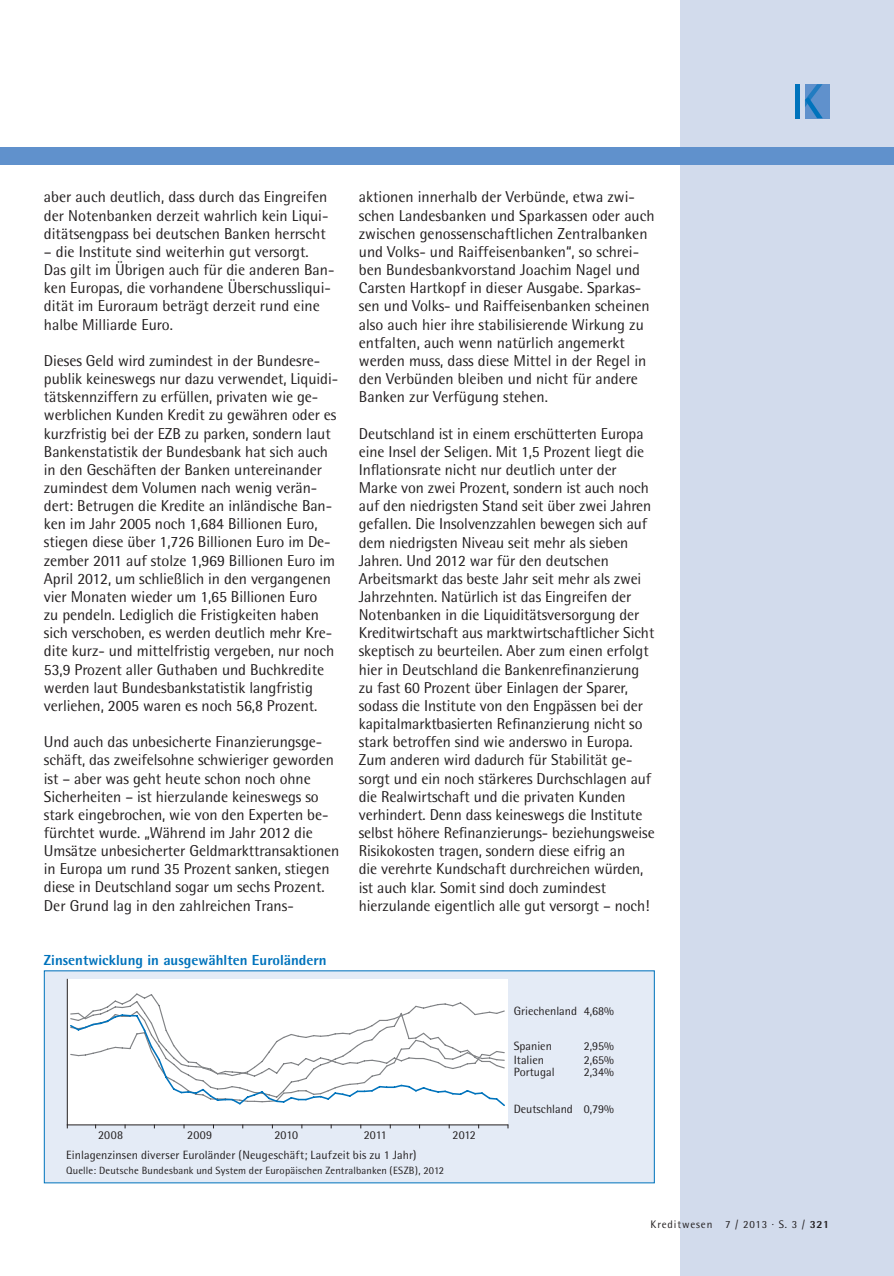
<style>
.page{position:relative;width:894px;height:1276px;background:#fff}
.page>*{position:absolute;margin:0;border:0;box-sizing:border-box;transform-origin:0 0}
.t1{font:15.75px/18.1px "Rotis Semi Sans";letter-spacing:-.005em;color:#231f20}
.t2{font:800 14.55px "Rotis Semi Sans";color:#0073bc}
.t3{font:12px/26px "Rotis Semi Sans";color:#231f20}
.t4{font:10.95px "Rotis Semi Sans";letter-spacing:.08em;color:#231f20}
.t5{font:10.5px "Rotis Semi Sans";letter-spacing:.015em;color:#231f20}
.s1{font-weight:800}
</style>
<div class="page">
<div style="left:680px;top:0;width:213px;height:1275px;background:#d2dbec"></div>
<div style="left:804px;top:84px;width:24px;height:34px;background:#6091cc"></div>
<div style="left:794px;top:84px;width:5px;height:34px;background:#0073bc"></div>
<svg style="left:804px;top:84px;width:18px;height:34px"></svg>
<div style="left:0;top:147px;width:893px;height:17px;background:#6091cc"></div>
<div style="left:44px;top:970px;width:610px;height:212px;background:#e4ebf6"></div>
<div style="left:67px;top:978px;width:440px;height:146px;background:#fff"></div>
<hr style="left:67px;top:1124px;width:441px;height:1px;background:#231f20">
<svg style="left:70px;top:993px;width:435px;height:113px"></svg>
<hr style="left:67px;top:978px;width:1px;height:150px;background:#231f20">
<p class="t1" style="left:44px;top:188px;width:286px;text-align:justify">aber auch deutlich, dass durch das Eingreifen der Notenbanken derzeit wahrlich kein Liqui&shy;ditätsengpass bei deutschen Banken herrscht</p>
<p class="t1" style="left:44px;top:242px;width:292px">– die Institute sind weiterhin gut versorgt.<br>Das gilt im Übrigen auch für die anderen Ban&shy;ken Europas, die vorhandene Überschussliqui&shy;dität im Euroraum beträgt derzeit rund eine halbe Milliarde Euro.</p>
<p class="t1" style="left:44px;top:351px;width:296px">Dieses Geld wird zumindest in der Bundesre&shy;publik keineswegs nur dazu verwendet, Liquidi&shy;tätskennziffern zu erfüllen, privaten wie ge&shy;werblichen Kunden Kredit zu gewähren oder es kurzfristig bei der EZB zu parken, sondern laut Bankenstatistik der Bundesbank hat sich auch in den Geschäften der Banken untereinander zumindest dem Volumen nach wenig verän&shy;dert: Betrugen die Kredite an inländische Ban&shy;ken im Jahr 2005 noch 1,684 Billionen Euro, stiegen diese über 1,726 Billionen Euro im De&shy;zember 2011 auf stolze 1,969 Billionen Euro im April 2012, um schließlich in den vergangenen vier Monaten wieder um 1,65 Billionen Euro<br>zu pendeln. Lediglich die Fristigkeiten haben sich verschoben, es werden deutlich mehr Kre&shy;dite kurz- und mittelfristig vergeben, nur noch 53,9 Prozent aller Guthaben und Buchkredite werden laut Bundesbankstatistik langfristig verliehen, 2005 waren es noch 56,8 Prozent.</p>
<p class="t1" style="left:44px;top:732px;width:297px">Und auch das unbesicherte Finanzierungsge&shy;schäft, das zweifelsohne schwieriger geworden ist – aber was geht heute schon noch ohne Sicherheiten – ist hierzulande keineswegs so stark eingebrochen, wie von den Experten be&shy;fürchtet wurde. „Während im Jahr 2012 die Umsätze unbesicherter Geldmarkttransaktionen in Europa um rund 35 Prozent sanken, stiegen diese in Deutschland sogar um sechs Prozent.<br>Der Grund lag in den zahlreichen Trans-</p>
<p class="t2" style="left:44px;top:950px;width:284px">Zinsentwicklung in ausgewählten Euroländern</p>
<p class="t1" style="left:359px;top:188px;width:297px">aktionen innerhalb der Verbünde, etwa zwi&shy;schen Landesbanken und Sparkassen oder auch zwischen genossenschaftlichen Zentralbanken und Volks- und Raiffeisenbanken“, so schrei&shy;ben Bundesbankvorstand Joachim Nagel und Carsten Hartkopf in dieser Ausgabe. Sparkas&shy;sen und Volks- und Raiffeisenbanken scheinen also auch hier ihre stabilisierende Wirkung zu entfalten, auch wenn natürlich angemerkt werden muss, dass diese Mittel in der Regel in den Verbünden bleiben und nicht für andere Banken zur Verfügung stehen.</p>
<p class="t1" style="left:359px;top:424px;width:297px">Deutschland ist in einem erschütterten Europa eine Insel der Seligen. Mit 1,5 Prozent liegt die Inflationsrate nicht nur deutlich unter der Marke von zwei Prozent, sondern ist auch noch auf den niedrigsten Stand seit über zwei Jahren gefallen. Die Insolvenzzahlen bewegen sich auf dem niedrigsten Niveau seit mehr als sieben Jahren. Und 2012 war für den deutschen Arbeitsmarkt das beste Jahr seit mehr als zwei Jahrzehnten. Natürlich ist das Eingreifen der Notenbanken in die Liquiditätsversorgung der Kreditwirtschaft aus marktwirtschaftlicher Sicht skeptisch zu beurteilen. Aber zum einen erfolgt hier in Deutschland die Bankenrefinanzierung zu fast 60 Prozent über Einlagen der Sparer, sodass die Institute von den Engpässen bei der kapitalmarktbasierten Refinanzierung nicht so stark betroffen sind wie anderswo in Europa.<br>Zum anderen wird dadurch für Stabilität ge&shy;sorgt und ein noch stärkeres Durchschlagen auf die Realwirtschaft und die privaten Kunden verhindert. Denn dass keineswegs die Institute selbst höhere Refinanzierungs- beziehungsweise Risikokosten tragen, sondern diese eifrig an<br>die verehrte Kundschaft durchreichen würden, ist auch klar. Somit sind doch zumindest hierzulande eigentlich alle gut versorgt – noch!</p>
<p class="t3" style="left:513px;top:997px;width:102px">Griechenland 4,68%</p>
<p class="t3" style="left:513px;top:1033px;width:40px">Spanien</p>
<p class="t3" style="left:583px;top:1033px;width:32px">2,95%<br>2,34%</p>
<p class="t3" style="left:583px;top:1095px;width:32px">0,79%</p>
<p class="t3" style="left:513px;top:1053px;width:42px;line-height:12.3px">Italien<br>Portugal</p>
<p class="t3" style="left:513px;top:1095px;width:61px">Deutschland</p>
<p class="t3" style="left:583px;top:1046px;width:32px">2,65%</p>
<p class="t3" style="left:98px;top:1121px;width:26px">2008</p>
<p class="t3" style="left:187px;top:1121px;width:27px">2009</p>
<p class="t3" style="left:274px;top:1121px;width:25px">2010</p>
<p class="t3" style="left:363px;top:1121px;width:25px">2011</p>
<p class="t3" style="left:452px;top:1121px;width:25px">2012</p>
<p class="t3" style="left:66px;top:1141px;width:352px">Einlagenzinsen diverser Euroländer (Neugeschäft; Laufzeit bis zu 1 Jahr)</p>
<p class="t5" style="left:66px;top:1163px;width:379px">Quelle: Deutsche Bundesbank und System der Europäischen Zentralbanken (ESZB), 2012</p>
<p class="t4" style="left:650px;top:1217px;width:180px">Kreditwesen 7 / 2013 · S. 3 / <span class="s1">321</span></p>
</div>
